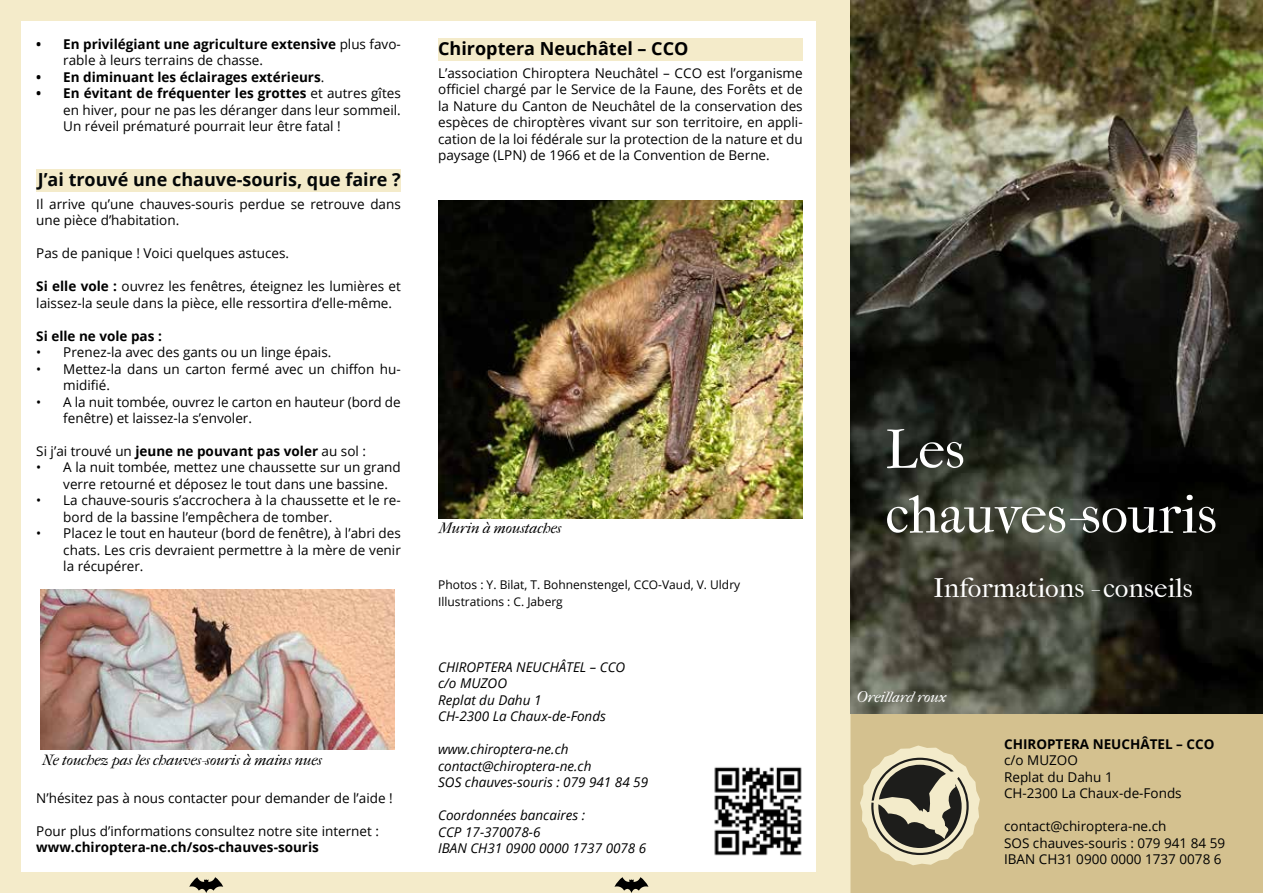
<style>
.page{position:relative;width:1263px;height:893px;background:#f4ebca}
.page>*{position:absolute;margin:0;border:0;box-sizing:border-box;transform-origin:0 0}
.t1{font:54px/64.8px "IM FELL French Canon Roman";color:#fff}
.t2{font:27px "IM FELL French Canon Roman";color:#fff}
.t3{font:700 18px "Open Sans";color:#040708}
.t4{font:700 18px "Open Sans";color:#000}
.t5{font:15px "IM FELL French Canon Italic";color:#000}
.t6{font:15px "IM FELL French Canon Italic";color:#fff}
.t7{font:13.5px/16.5px "Open Sans";color:#000}
.t8{font:700 13.5px "Open Sans";color:#000}
.t9{font:italic 13.5px/16.5px "Open Sans";color:#000}
.t10{font:12px/16.5px "Open Sans";color:#000}
.s1{font-weight:400}
.s2{font-weight:700}
</style>
<div class="page">
<div style="left:21px;top:21px;width:795px;height:850px;background:#fff"></div>
<div style="left:850px;top:713px;width:413px;height:180px;background:#d4c18f"></div>
<svg style="left:860px;top:745px;width:120px;height:120px"></svg>
<svg style="left:189px;top:877px;width:34px;height:16px"></svg>
<svg style="left:614px;top:877px;width:34px;height:16px"></svg>
<img style="left:850px;top:0;width:413px;height:713px">
<div style="left:36px;top:169px;width:365px;height:22px;background:#f4ebca"></div>
<div style="left:438px;top:38px;width:365px;height:23px;background:#f4ebca"></div>
<img style="left:41px;top:589px;width:354px;height:161px">
<img style="left:438px;top:201px;width:365px;height:317px">
<img style="left:714px;top:767px;width:88px;height:89px">
<p class="t8" style="left:36px;top:34px;width:366px">• En privilégiant une agriculture extensive <span class="s1">plus favo-</span></p>
<h3 class="t4" style="left:438px;top:36px;width:252px">Chiroptera Neuchâtel – CCO</h3>
<p class="t7" style="left:63px;top:52px;width:201px">rable à leurs terrains de chasse.</p>
<p class="t8" style="left:36px;top:67px;width:289px">• En diminuant les éclairages extérieurs<span class="s1">.</span></p>
<p class="t7" style="left:63px;top:85px;width:339px;text-align:justify;text-indent:-27px"><span class="s2">• En évitant de fréquenter les grottes</span> et autres gîtes en hiver, pour ne pas les déranger dans leur sommeil.<br>Un réveil prématuré pourrait leur être fatal !</p>
<p class="t7" style="left:438px;top:64px;width:366px;text-align:justify">L’association Chiroptera Neuchâtel – CCO est l’organisme officiel chargé par le Service de la Faune, des Forêts et de la Nature du Canton de Neuchâtel de la conservation des espèces de chiroptères vivant sur son territoire, en appli&shy;cation de la loi fédérale sur la protection de la nature et du paysage (LPN) de 1966 et de la Convention de Berne.</p>
<h3 class="t3" style="left:38px;top:166px;width:364px">J’ai trouvé une chauve-souris, que faire ?</h3>
<p class="t7" style="left:36px;top:195px;width:366px">Il arrive qu’une chauves-souris perdue se retrouve dans une pièce d’habitation.</p>
<p class="t7" style="left:36px;top:244px;width:254px">Pas de panique ! Voici quelques astuces.</p>
<p class="t7" style="left:36px;top:277px;width:366px"><span class="s2">Si elle vole :</span> ouvrez les fenêtres, éteignez les lumières et laissez-la seule dans la pièce, elle ressortira d’elle-même.</p>
<p class="t8" style="left:36px;top:326px;width:127px">Si elle ne vole pas :</p>
<p class="t7" style="left:36px;top:343px;width:297px">• Prenez-la avec des gants ou un linge épais.</p>
<p class="t7" style="left:63px;top:360px;width:339px;text-indent:-27px">• Mettez-la dans un carton fermé avec un chiffon hu&shy;midifié.</p>
<p class="t7" style="left:63px;top:393px;width:339px;text-indent:-27px">• A la nuit tombée, ouvrez le carton en hauteur (bord de fenêtre) et laissez-la s’envoler.</p>
<p class="t8" style="left:36px;top:442px;width:331px"><span class="s1">Si j’ai trouvé un</span> jeune ne pouvant pas voler <span class="s1">au sol :</span></p>
<p class="t7" style="left:63px;top:459px;width:339px;text-indent:-27px">• A la nuit tombée, mettez une chaussette sur un grand verre retourné et déposez le tout dans une bassine.</p>
<p class="t7" style="left:63px;top:492px;width:339px;text-indent:-27px">• La chauve-souris s’accrochera à la chaussette et le re&shy;bord de la bassine l’empêchera de tomber.</p>
<p class="t7" style="left:63px;top:525px;width:339px;text-align:justify;text-indent:-27px">• Placez le tout en hauteur (bord de fenêtre), à l’abri des chats. Les cris devraient permettre à la mère de venir la récupérer.</p>
<p class="t5" style="left:42px;top:751px;width:282px">Ne touchez pas les chauves-souris à mains nues</p>
<p class="t7" style="left:36px;top:789px;width:358px">N’hésitez pas à nous contacter pour demander de l’aide !</p>
<p class="t7" style="left:36px;top:822px;width:344px">Pour plus d’informations consultez notre site internet :</p>
<p class="t8" style="left:36px;top:837px;width:284px">www.chiroptera-ne.ch/sos-chauves-souris</p>
<p class="t5" style="left:439px;top:520px;width:124px">Murin à moustaches</p>
<p class="t10" style="left:438px;top:576px;width:304px">Photos : Y. Bilat, T. Bohnenstengel, CCO-Vaud, V. Uldry<br>Illustrations : C. Jaberg</p>
<p class="t9" style="left:438px;top:658px;width:189px">CHIROPTERA NEUCHÂTEL – CCO c/o MUZOO<br>Replat du Dahu 1<br>CH-2300 La Chaux-de-Fonds</p>
<p class="t9" style="left:438px;top:741px;width:211px">www.chiroptera-ne.ch contact@chiroptera-ne.ch<br>SOS chauves-souris : 079 941 84 59</p>
<p class="t9" style="left:438px;top:807px;width:210px">Coordonnées bancaires :<br>CCP 17-370078-6<br>IBAN CH31 0900 0000 1737 0078 6</p>
<h1 class="t1" style="left:885px;top:418px;width:333px">Les chauves-souris</h1>
<h2 class="t2" style="left:933px;top:573px;width:261px">Informations - conseils</h2>
<p class="t6" style="left:856px;top:689px;width:91px">Oreillard roux</p>
<p class="t8" style="left:1004px;top:734px;width:212px">CHIROPTERA NEUCHÂTEL – CCO</p>
<p class="t7" style="left:1004px;top:752px;width:179px">c/o MUZOO<br>Replat du Dahu 1<br>CH-2300 La Chaux-de-Fonds</p>
<p class="t7" style="left:1004px;top:818px;width:223px">contact@chiroptera-ne.ch<br>SOS chauves-souris : 079 941 84 59<br>IBAN CH31 0900 0000 1737 0078 6</p>
</div>
